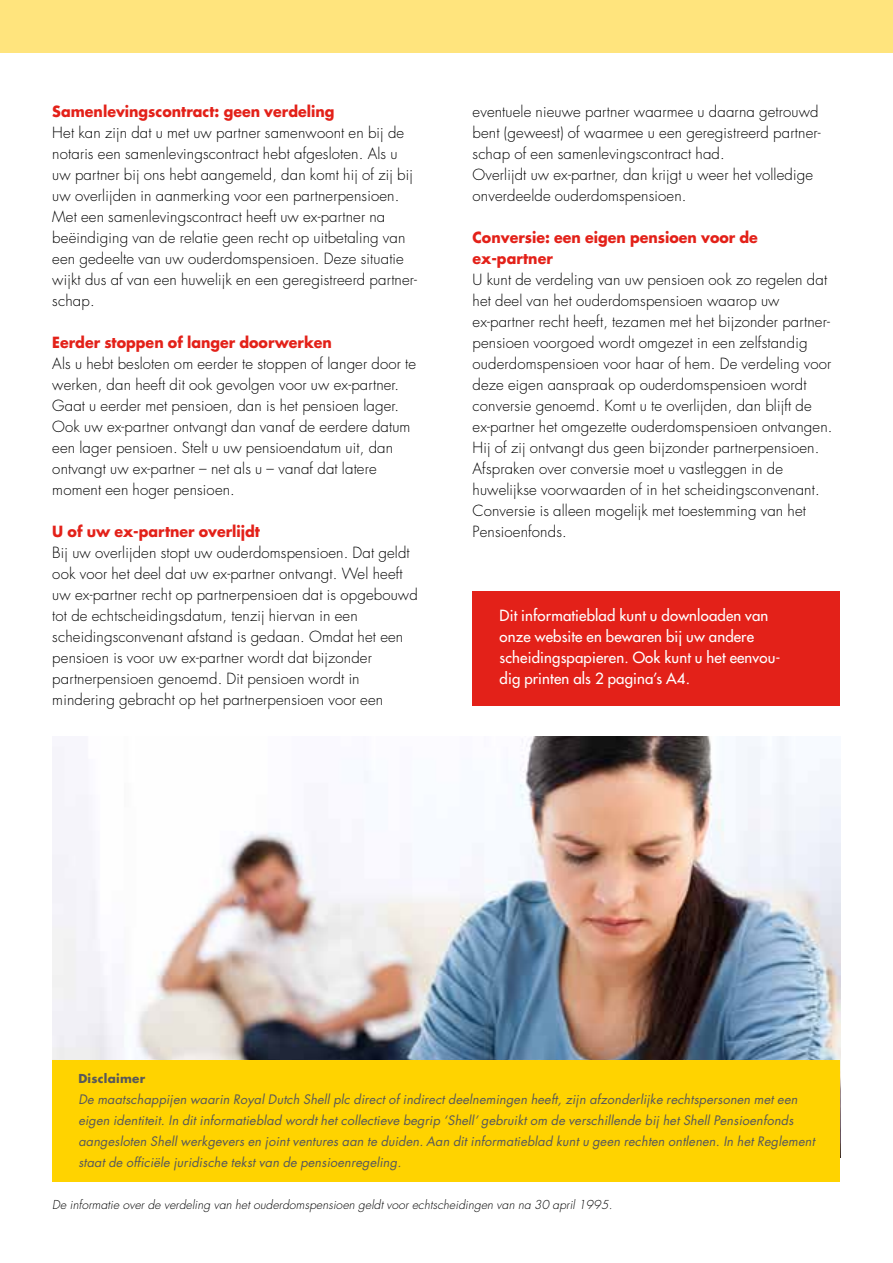
<style>
.page{position:relative;width:893px;height:1263px;background:#fff}
.page>*{position:absolute;margin:0;border:0;box-sizing:border-box;transform-origin:0 0}
.t1{font:300 15px/21px "Futura";letter-spacing:.01em;color:#000}
.t2{font:700 15px/21px "Futura";color:#e32119;scale:.95 1}
.t3{font:15px/21px "Futura";letter-spacing:.01em;color:#fff}
.t4{font:italic 12.75px/21px "Futura";letter-spacing:.01em;color:#58585a}
.t5{font:italic 300 12px "Futura";letter-spacing:.01em;color:#000}
.t6{font:700 12px "Futura";letter-spacing:.02em;color:#58585a}
</style>
<div class="page">
<div style="left:0;top:0;width:893px;height:53px;background:#ffe47d"></div>
<img style="left:52px;top:737px;width:788px;height:323px">
<div style="left:473px;top:591px;width:367px;height:114px;background:#e32119"></div>
<div style="left:52px;top:1060px;width:788px;height:122px;background:#ffd300"></div>
<p class="t2" style="left:52px;top:100px;width:298px">Samenlevingscontract: geen verdeling</p>
<p class="t1" style="left:52px;top:122px;width:366px">Het kan zijn dat u met uw partner samenwoont en bij de notaris een samenlevingscontract hebt afgesloten. Als u uw partner bij ons hebt aangemeld, dan komt hij of zij bij uw overlijden in aanmerking voor een partnerpensioen.<br>Met een samenlevingscontract heeft uw ex-partner na beëindiging van de relatie geen recht op uitbetaling van een gedeelte van uw ouderdomspensioen. Deze situatie wijkt dus af van een huwelijk en een geregistreerd partner&shy;schap.</p>
<p class="t2" style="left:52px;top:331px;width:296px">Eerder stoppen of langer doorwerken</p>
<p class="t1" style="left:52px;top:353px;width:365px">Als u hebt besloten om eerder te stoppen of langer door te werken, dan heeft dit ook gevolgen voor uw ex-partner.<br>Gaat u eerder met pensioen, dan is het pensioen lager.<br>Ook uw ex-partner ontvangt dan vanaf de eerdere datum een lager pensioen. Stelt u uw pensioendatum uit, dan ontvangt uw ex-partner – net als u – vanaf dat latere moment een hoger pensioen.</p>
<p class="t2" style="left:52px;top:520px;width:220px">U of uw ex-partner overlijdt</p>
<p class="t1" style="left:52px;top:542px;width:367px">Bij uw overlijden stopt uw ouderdomspensioen. Dat geldt ook voor het deel dat uw ex-partner ontvangt. Wel heeft uw ex-partner recht op partnerpensioen dat is opgebouwd tot de echtscheidingsdatum, tenzij hiervan in een scheidingsconvenant afstand is gedaan. Omdat het een pensioen is voor uw ex-partner wordt dat bijzonder partnerpensioen genoemd. Dit pensioen wordt in mindering gebracht op het partnerpensioen voor een</p>
<p class="t1" style="left:473px;top:101px;width:350px">eventuele nieuwe partner waarmee u daarna getrouwd bent (geweest) of waarmee u een geregistreerd partner&shy;schap of een samenlevingscontract had.<br>Overlijdt uw ex-partner, dan krijgt u weer het volledige onverdeelde ouderdomspensioen.</p>
<p class="t2" style="left:473px;top:226px;width:302px">Conversie: een eigen pensioen voor de ex-partner</p>
<p class="t1" style="left:473px;top:269px;width:361px">U kunt de verdeling van uw pensioen ook zo regelen dat het deel van het ouderdomspensioen waarop uw ex-partner recht heeft, tezamen met het bijzonder partner&shy;pensioen voorgoed wordt omgezet in een zelfstandig ouderdomspensioen voor haar of hem. De verdeling voor deze eigen aanspraak op ouderdomspensioen wordt conversie genoemd. Komt u te overlijden, dan blijft de ex-partner het omgezette ouderdomspensioen ontvangen.<br>Hij of zij ontvangt dus geen bijzonder partnerpensioen.<br>Afspraken over conversie moet u vastleggen in de huwelijkse voorwaarden of in het scheidingsconvenant.<br>Conversie is alleen mogelijk met toestemming van het Pensioenfonds.</p>
<p class="t3" style="left:500px;top:605px;width:282px">Dit informatieblad kunt u downloaden van onze website en bewaren bij uw andere scheidingspapieren. Ook kunt u het eenvou&shy;dig printen als 2 pagina’s A4.</p>
<p class="t6" style="left:78px;top:1070px;width:68px">Disclaimer</p>
<p class="t4" style="left:78px;top:1089px;width:738px">De maatschappijen waarin Royal Dutch Shell plc direct of indirect deelnemingen heeft, zijn afzonderlijke rechtspersonen met een eigen identiteit. In dit informatieblad wordt het collectieve begrip ‘Shell’ gebruikt om de verschillende bij het Shell Pensioenfonds aangesloten Shell werkgevers en joint ventures aan te duiden. Aan dit informatieblad kunt u geen rechten ontlenen. In het Reglement staat de officiële juridische tekst van de pensioenregeling.</p>
<p class="t5" style="left:52px;top:1197px;width:562px">De informatie over de verdeling van het ouderdomspensioen geldt voor echtscheidingen van na 30 april 1995.</p>
</div>
